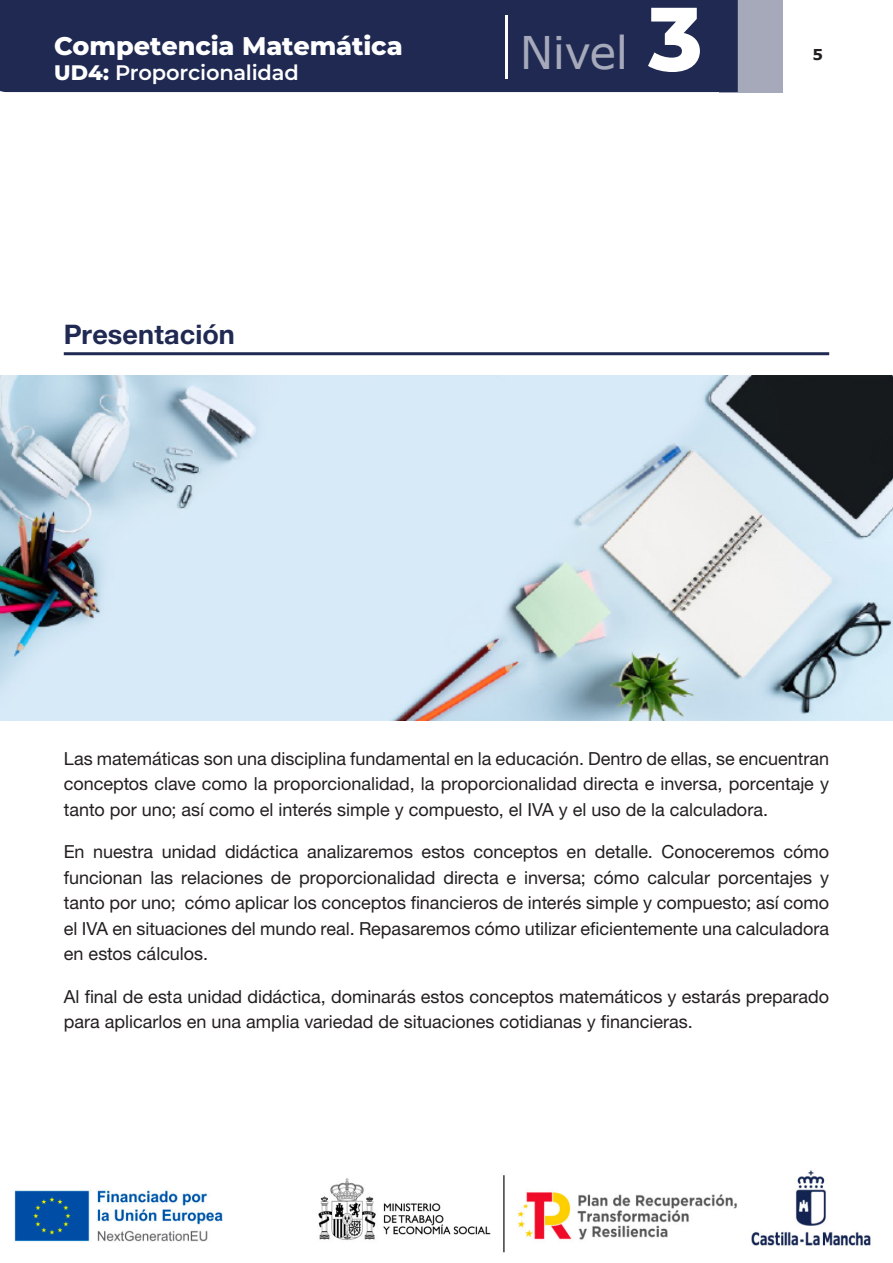
<style>
.page{position:relative;width:893px;height:1263px;background:#fff}
.page>*{position:absolute;margin:0;border:0;box-sizing:border-box;transform-origin:0 0}
.t1{font:45px "Verdana";letter-spacing:-.015em;color:#a5a9ba}
._1__TITULO{font:27px "Helvetica Neue LT 75 Bd";letter-spacing:.005em;color:#1f2952}
.t2{font:800 25.5px "Montserrat";letter-spacing:-.005em;color:#fff}
.t3{font:600 21px "Montserrat";letter-spacing:-.01em;color:#fff}
.t4{font:18px/25.5px "Helvetica Neue LT 55 Rm";color:#231f20;text-align:justify}
.t5{font:700 15px "Verdana";color:#231f20}
.s1{font-weight:800}
.s2{font-family:"Montserrat";font-weight:800;font-size:90px;color:#fff}
</style>
<div class="page">
<img style="left:14px;top:1170px;width:857px;height:83px">
<div style="left:719px;top:0;width:63px;height:92px;background:#a5a9ba"></div>
<div style="left:0;top:0;width:738px;height:92px;background:#1f2952"></div>
<hr style="left:505px;top:16px;width:2px;height:63px;background:#fff">
<hr style="left:64px;top:352px;width:765px;height:3px;background:#1f2952">
<img style="left:0;top:376px;width:893px;height:344px">
<h3 class="t2" style="left:54px;top:27px;width:350px">Competencia Matemática</h3>
<p class="t3" style="left:54px;top:58px;width:246px"><span class="s1">UD4:</span> Proporcionalidad</p>
<p class="_1__TITULO" style="left:64px;top:317px;width:173px">Presentación</p>
<h1 class="t1" style="left:520px;top:22px;width:184px">Nivel <span class="s2">3</span></h1>
<p class="t5" style="left:812px;top:44px;width:12px">5</p>
<p class="t4" style="left:64px;top:745px;width:767px">Las matemáticas son una disciplina fundamental en la educación. Dentro de ellas, se encuentran conceptos clave como la proporcionalidad, la proporcionalidad directa e inversa, porcentaje y tanto por uno; así como el interés simple y compuesto, el IVA y el uso de la calculadora.</p>
<p class="t4" style="left:64px;top:839px;width:767px">En nuestra unidad didáctica analizaremos estos conceptos en detalle. Conoceremos cómo funcionan las relaciones de proporcionalidad directa e inversa; cómo calcular porcentajes y tanto por uno; cómo aplicar los conceptos financieros de interés simple y compuesto; así como el IVA en situaciones del mundo real. Repasaremos cómo utilizar eficientemente una calculadora en estos cálculos.</p>
<p class="t4" style="left:64px;top:983px;width:767px">Al final de esta unidad didáctica, dominarás estos conceptos matemáticos y estarás preparado para aplicarlos en una amplia variedad de situaciones cotidianas y financieras.</p>
</div>
